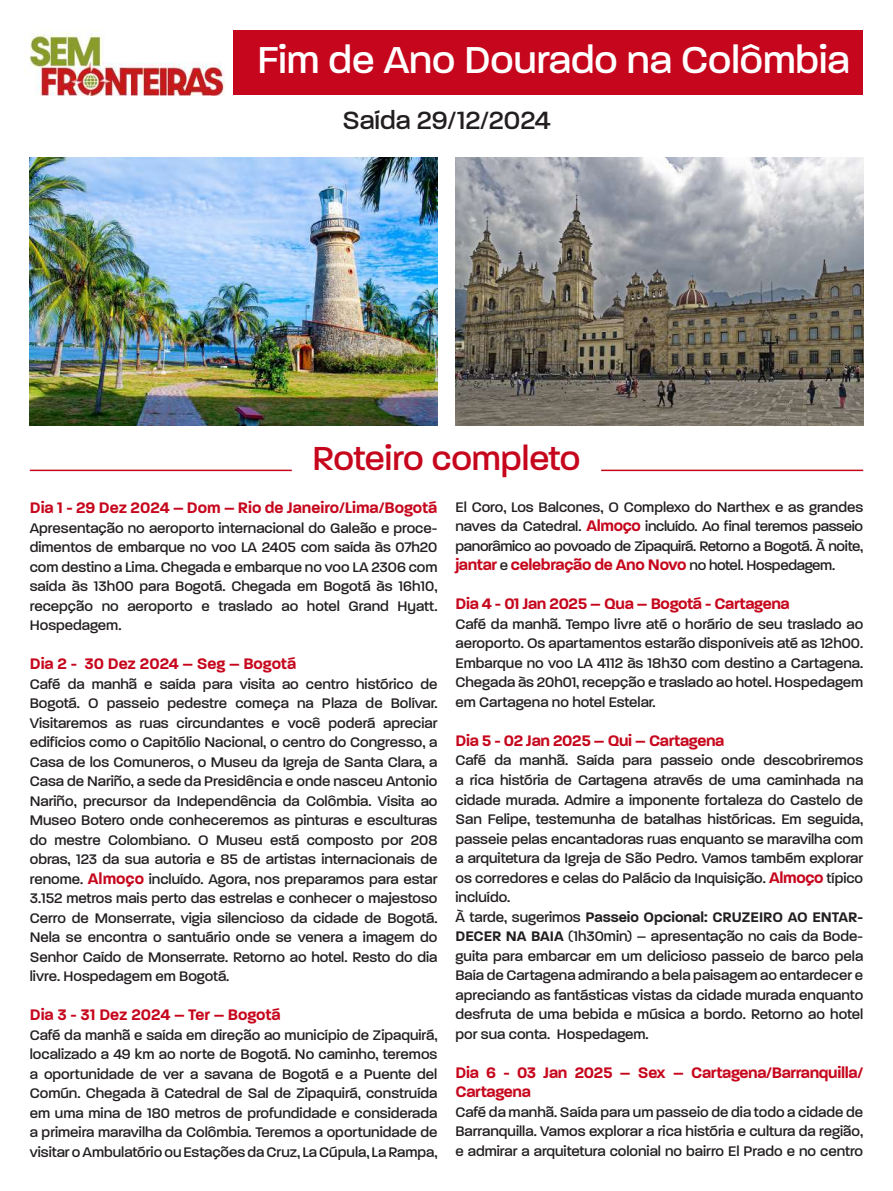
<style>
.page{position:relative;width:893px;height:1191px;background:#fff}
.page>*{position:absolute;margin:0;border:0;box-sizing:border-box;transform-origin:0 0}
.t1{font:500 40.5px "Paralucent";color:#fff}
.t2{font:500 36px "Paralucent";letter-spacing:-.005em;color:#c6061c}
.t3{font:500 27px "Paralucent";color:#231f20}
.t4{font:600 16.5px/19.5px "Paralucent";letter-spacing:-.02em;color:#c6061c}
.t5{font:600 16.5px "Paralucent";color:#c6061c}
.t6{font:500 15px/19.5px "Paralucent";color:#231f20;text-align:justify}
.s1{font-weight:600;font-size:16.5px;color:#c6061c}
.s2{font-weight:500;font-size:15px;color:#231f20}
.s3{font-weight:600}
</style>
<div class="page">
<hr style="left:30px;top:469px;width:262px;height:2px;background:#c6061c">
<hr style="left:601px;top:469px;width:262px;height:2px;background:#c6061c">
<div style="left:233px;top:30px;width:630px;height:65px;background:#c6061c"></div>
<img style="left:24px;top:29px;width:200px;height:66px">
<img style="left:30px;top:157px;width:407px;height:268px">
<img style="left:455px;top:157px;width:408px;height:268px">
<h1 class="t1" style="left:257px;top:36px;width:594px">Fim de Ano Dourado na Colômbia</h1>
<h3 class="t3" style="left:342px;top:104px;width:210px">Saída 29/12/2024</h3>
<h2 class="t2" style="left:313px;top:437px;width:269px">Roteiro completo</h2>
<p class="t5" style="left:30px;top:498px;width:409px">Dia 1 - 29 Dez 2024 – Dom – Rio de Janeiro/Lima/Bogotá</p>
<p class="t6" style="left:30px;top:518px;width:409px">Apresentação no aeroporto internacional do Galeão e proce&shy;dimentos de embarque no voo LA 2405 com saída às 07h20 com destino a Lima. Chegada e embarque no voo LA 2306 com saída às 13h00 para Bogotá. Chegada em Bogotá às 16h10, recepção no aeroporto e traslado ao hotel Grand Hyatt.<br>Hospedagem.</p>
<p class="t5" style="left:30px;top:654px;width:268px">Dia 2 - 30 Dez 2024 – Seg – Bogotá</p>
<p class="t6" style="left:30px;top:674px;width:409px">Café da manhã e saída para visita ao centro histórico de Bogotá. O passeio pedestre começa na Plaza de Bolívar.<br>Visitaremos as ruas circundantes e você poderá apreciar edifícios como o Capitólio Nacional, o centro do Congresso, a Casa de los Comuneros, o Museu da Igreja de Santa Clara, a Casa de Nariño, a sede da Presidência e onde nasceu Antonio Nariño, precursor da Independência da Colômbia. Visita ao Museo Botero onde conheceremos as pinturas e esculturas do mestre Colombiano. O Museu está composto por 208 obras, 123 da sua autoria e 85 de artistas internacionais de renome. <span class="s1">Almoço</span> incluído. Agora, nos preparamos para estar 3.152 metros mais perto das estrelas e conhecer o majestoso Cerro de Monserrate, vigia silencioso da cidade de Bogotá.<br>Nela se encontra o santuário onde se venera a imagem do Senhor Caído de Monserrate. Retorno ao hotel. Resto do dia livre. Hospedagem em Bogotá.</p>
<p class="t5" style="left:30px;top:1005px;width:252px">Dia 3 - 31 Dez 2024 – Ter – Bogotá</p>
<p class="t6" style="left:30px;top:1025px;width:409px">Café da manhã e saída em direção ao município de Zipaquirá, localizado a 49 km ao norte de Bogotá. No caminho, teremos a oportunidade de ver a savana de Bogotá e a Puente del Común. Chegada à Catedral de Sal de Zipaquirá, construída em uma mina de 180 metros de profundidade e considerada a primeira maravilha da Colômbia. Teremos a oportunidade de visitar o Ambulatório ou Estações da Cruz, La Cúpula, La Rampa,</p>
<p class="t6" style="left:455px;top:497px;width:409px">El Coro, Los Balcones, O Complexo do Narthex e as grandes naves da Catedral. <span class="s1">Almoço</span> incluído. Ao final teremos passeio panorâmico ao povoado de Zipaquirá. Retorno a Bogotá. À noite,</p>
<p class="t4" style="left:455px;top:555px;width:381px">jantar <span class="s2">e</span> celebração de Ano Novo <span class="s2">no hotel. Hospedagem.</span></p>
<p class="t4" style="left:455px;top:594px;width:336px">Dia 4 - 01 Jan 2025 – Qua – Bogotá - Cartagena</p>
<p class="t6" style="left:455px;top:614px;width:409px">Café da manhã. Tempo livre até o horário de seu traslado ao aeroporto. Os apartamentos estarão disponíveis até as 12h00.<br>Embarque no voo LA 4112 às 18h30 com destino a Cartagena.<br>Chegada às 20h01, recepção e traslado ao hotel. Hospedagem em Cartagena no hotel Estelar.</p>
<p class="t4" style="left:455px;top:731px;width:270px">Dia 5 - 02 Jan 2025 – Qui – Cartagena</p>
<p class="t6" style="left:455px;top:751px;width:409px;text-align:left">Café da manhã. Saída para passeio onde descobriremos a rica história de Cartagena através de uma caminhada na cidade murada. Admire a imponente fortaleza do Castelo de San Felipe, testemunha de batalhas históricas. Em seguida, passeie pelas encantadoras ruas enquanto se maravilha com a arquitetura da Igreja de São Pedro. Vamos também explorar os corredores e celas do Palácio da Inquisição. <span class="s1">Almoço</span> típico incluído.<br>À tarde, sugerimos <span class="s3">Passeio Opcional: CRUZEIRO AO ENTAR-DECER NA BAIA</span> (1h30min) – apresentação no cais da Bode&shy;guita para embarcar em um delicioso passeio de barco pela Baía de Cartagena admirando a bela paisagem ao entardecer e apreciando as fantásticas vistas da cidade murada enquanto desfruta de uma bebida e música a bordo. Retorno ao hotel por sua conta. Hospedagem.</p>
<p class="t4" style="left:455px;top:1062px;width:409px">Dia 6 - 03 Jan 2025 – Sex – Cartagena/Barranquilla/<br>Cartagena</p>
<p class="t6" style="left:455px;top:1102px;width:409px">Café da manhã. Saída para um passeio de dia todo a cidade de Barranquilla. Vamos explorar a rica história e cultura da região, e admirar a arquitetura colonial no bairro El Prado e no centro</p>
</div>
